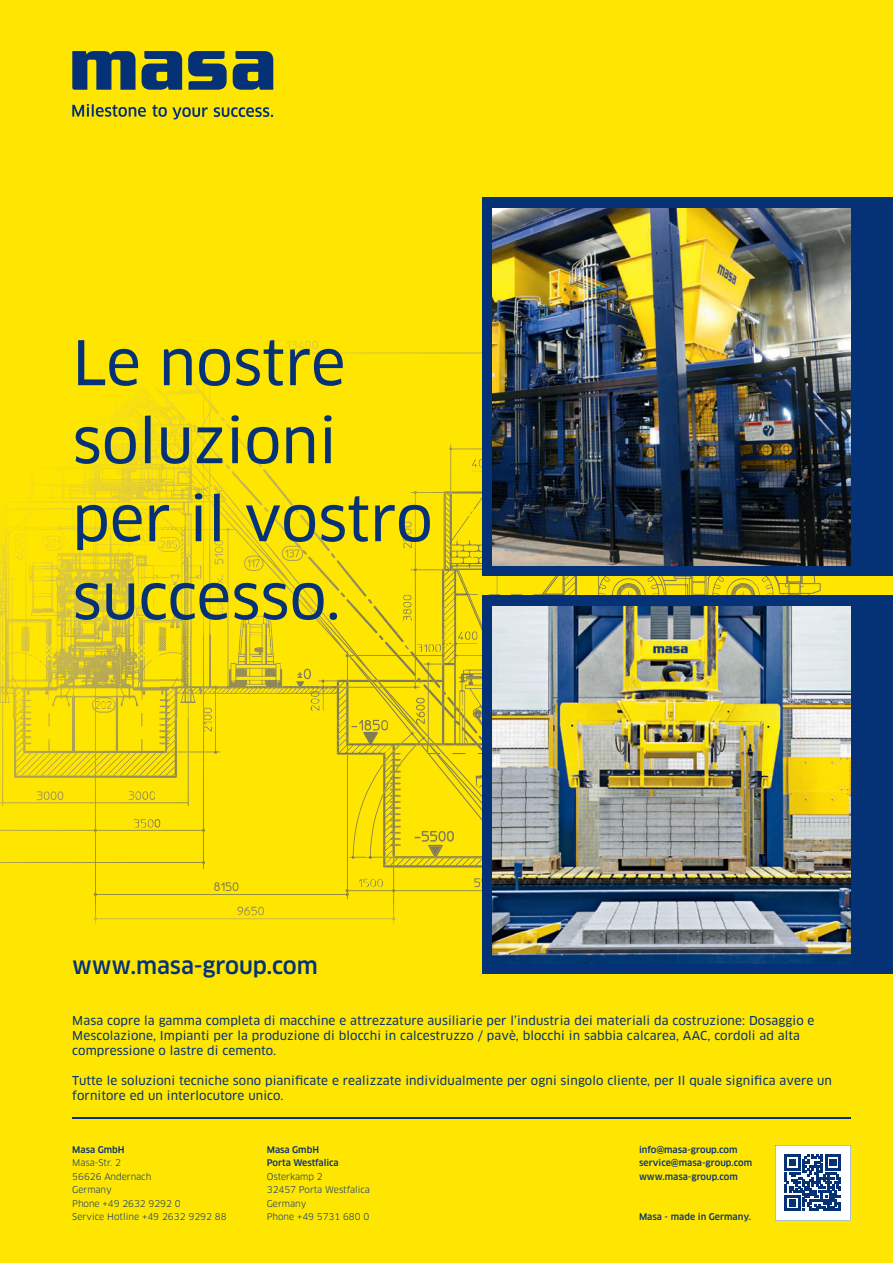
<style>
.page{position:relative;width:893px;height:1263px;background:#ffe601}
.page>*{position:absolute;margin:0;border:0;box-sizing:border-box;transform-origin:0 0}
.t1{font:60px/78px "Clan Pro News";color:#053276}
.t2{font:500 22.5px "Clan Pro";letter-spacing:-.005em;color:#053276}
.t3{font:12px/15px "Clan Pro News";letter-spacing:.01em;color:#053276}
.t4{font:9px/13.5px "Clan Pro";letter-spacing:-.005em;color:#053276}
.t5{font:500 9px/13.5px "Clan Pro";color:#053276}
</style>
<div class="page">
<div style="left:483px;top:596px;width:410px;height:378px;background:#053276"></div>
<img style="left:493px;top:923px;width:357px;height:40px">
<svg style="left:72px;top:104px;width:74px;height:13px"></svg>
<svg style="left:152px;top:105px;width:56px;height:14px"></svg>
<svg style="left:214px;top:107px;width:59px;height:10px"></svg>
<svg style="left:188px;top:51px;width:39px;height:39px"></svg>
<svg style="left:233px;top:51px;width:40px;height:39px"></svg>
<svg style="left:142px;top:51px;width:40px;height:39px"></svg>
<svg style="left:72px;top:51px;width:64px;height:39px"></svg>
<hr style="left:72px;top:1117px;width:778px;height:2px;background:#053276">
<svg style="left:775px;top:1145px;width:75px;height:75px;background:#99abc7"></svg>
<img style="left:0;top:341px;width:866px;height:582px">
<img style="left:61px;top:347px;width:142px;height:1px">
<img style="left:203px;top:347px;width:1px;height:288px">
<img style="left:209px;top:342px;width:1px;height:293px">
<img style="left:61px;top:341px;width:149px;height:1px">
<img style="left:121px;top:595px;width:26px;height:40px">
<img style="left:121px;top:372px;width:39px;height:112px">
<img style="left:61px;top:484px;width:60px;height:111px">
<img style="left:81px;top:375px;width:40px;height:109px">
<img style="left:61px;top:359px;width:35px;height:23px">
<img style="left:160px;top:418px;width:25px;height:205px">
<img style="left:160px;top:487px;width:59px;height:108px">
<img style="left:219px;top:595px;width:53px;height:40px">
<img style="left:403px;top:595px;width:41px;height:40px">
<div style="left:483px;top:198px;width:410px;height:378px;background:#053276"></div>
<img style="left:493px;top:208px;width:357px;height:358px">
<h1 class="t1" style="left:72px;top:324px;width:362px">Le nostre soluzioni per il vostro successo.</h1>
<h2 class="t2" style="left:72px;top:953px;width:247px">www.masa-group.com</h2>
<p class="t3" style="left:72px;top:1013px;width:744px">Masa copre la gamma completa di macchine e attrezzature ausiliarie per l’industria dei materiali da costruzione: Dosaggio e<br>Mescolazione, Impianti per la produzione di blocchi in calcestruzzo / pavè, blocchi in sabbia calcarea, AAC, cordoli ad alta compressione o lastre di cemento.</p>
<p class="t3" style="left:72px;top:1073px;width:761px">Tutte le soluzioni tecniche sono pianificate e realizzate individualmente per ogni singolo cliente, per Il quale significa avere un fornitore ed un interlocutore unico.</p>
<p class="t5" style="left:72px;top:1143px;width:54px">Masa GmbH</p>
<p class="t4" style="left:72px;top:1156px;width:156px">Masa-Str. 2<br>56626 Andernach<br>Germany<br>Phone +49 2632 9292 0<br>Service Hotline +49 2632 9292 88</p>
<p class="t5" style="left:267px;top:1143px;width:73px">Masa GmbH<br>Porta Westfalica</p>
<p class="t4" style="left:267px;top:1170px;width:105px">Osterkamp 2<br>32457 Porta Westfalica<br>Germany<br>Phone +49 5731 680 0</p>
<p class="t5" style="left:639px;top:1143px;width:115px">info@masa-group.com service@masa-group.com www.masa-group.com</p>
<p class="t5" style="left:639px;top:1210px;width:114px">Masa - made in Germany.</p>
</div>
